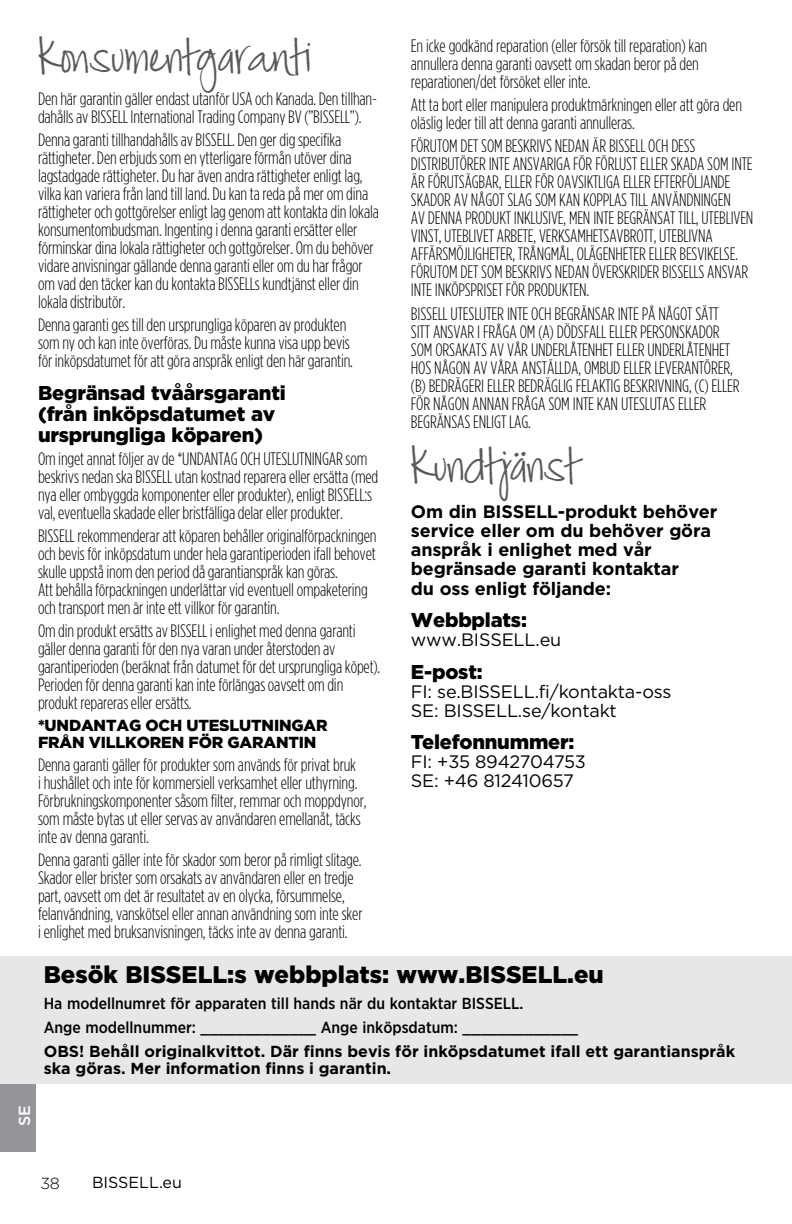
<style>
.page{position:relative;width:792px;height:1224px;background:#fff}
.page>*{position:absolute;margin:0;border:0;box-sizing:border-box;transform-origin:0 0}
.t1{font:48px "Jackie Sue BF";letter-spacing:-.01em;color:#58595b}
.t2{font:900 24px "Gotham";color:#000}
.t3{font:900 20px/21px "Gotham";letter-spacing:-.01em;color:#000}
.t4{font:300 18px/18px "Gotham Condensed";letter-spacing:-.01em;color:#000}
.t5{font:700 18px/19.2px "Gotham";letter-spacing:-.01em;color:#000}
.t6{font:18px/19px "Gotham";letter-spacing:-.01em;color:#000}
.t7{font:500 16px/24.2px "Gotham Narrow";color:#000}
.t8{font:700 16px/17px "Gotham";color:#000}
.t9{font:900 16px/17px "Gotham";letter-spacing:-.01em;color:#000}
.t10{font:16px "Gotham";color:#000}
.t11{font:500 16px "Gotham";color:#fff}
.t12{font:300 16px "Gotham";color:#000}
</style>
<div class="page">
<div style="left:0;top:1080px;width:36px;height:72px;background:#939598"></div>
<div style="left:0;top:956px;width:792px;height:128px;background:#e6e7e8"></div>
<h1 class="t1" style="left:38px;top:28px;width:275px">Konsumentgaranti</h1>
<p class="t4" style="left:38px;top:89px;width:340px">Den här garantin gäller endast utanför USA och Kanada. Den tillhan&shy;dahålls av BISSELL International Trading Company BV (”BISSELL”).</p>
<p class="t4" style="left:38px;top:130px;width:342px">Denna garanti tillhandahålls av BISSELL. Den ger dig specifika rättigheter. Den erbjuds som en ytterligare förmån utöver dina lagstadgade rättigheter. Du har även andra rättigheter enligt lag, vilka kan variera från land till land. Du kan ta reda på mer om dina rättigheter och gottgörelser enligt lag genom att kontakta din lokala konsumentombudsman. Ingenting i denna garanti ersätter eller förminskar dina lokala rättigheter och gottgörelser. Om du behöver vidare anvisningar gällande denna garanti eller om du har frågor om vad den täcker kan du kontakta BISSELLs kundtjänst eller din lokala distributör.</p>
<p class="t4" style="left:38px;top:315px;width:316px">Denna garanti ges till den ursprungliga köparen av produkten som ny och kan inte överföras. Du måste kunna visa upp bevis för inköpsdatumet för att göra anspråk enligt den här garantin.</p>
<p class="t3" style="left:38px;top:382px;width:249px">Begränsad tvåårsgaranti (från inköpsdatumet av ursprungliga köparen)</p>
<p class="t4" style="left:38px;top:450px;width:342px">Om inget annat följer av de *UNDANTAG OCH UTESLUTNINGAR som beskrivs nedan ska BISSELL utan kostnad reparera eller ersätta (med nya eller ombyggda komponenter eller produkter), enligt BISSELL:s val, eventuella skadade eller bristfälliga delar eller produkter.</p>
<p class="t4" style="left:38px;top:527px;width:340px">BISSELL rekommenderar att köparen behåller originalförpackningen och bevis för inköpsdatum under hela garantiperioden ifall behovet skulle uppstå inom den period då garantianspråk kan göras.<br>Att behålla förpackningen underlättar vid eventuell ompaketering och transport men är inte ett villkor för garantin.</p>
<p class="t4" style="left:38px;top:622px;width:344px">Om din produkt ersätts av BISSELL i enlighet med denna garanti gäller denna garanti för den nya varan under återstoden av garantiperioden (beräknat från datumet för det ursprungliga köpet).<br>Perioden för denna garanti kan inte förlängas oavsett om din produkt repareras eller ersätts.</p>
<p class="t9" style="left:38px;top:717px;width:291px">*UNDANTAG OCH UTESLUTNINGAR<br>FRÅN VILLKOREN FÖR GARANTIN</p>
<p class="t4" style="left:38px;top:756px;width:330px">Denna garanti gäller för produkter som används för privat bruk<br>i hushållet och inte för kommersiell verksamhet eller uthyrning.<br>Förbrukningskomponenter såsom filter, remmar och moppdynor, som måste bytas ut eller servas av användaren emellanåt, täcks inte av denna garanti.</p>
<p class="t4" style="left:38px;top:851px;width:326px">Denna garanti gäller inte för skador som beror på rimligt slitage.<br>Skador eller brister som orsakats av användaren eller en tredje part, oavsett om det är resultatet av en olycka, försummelse, felanvändning, vanskötsel eller annan användning som inte sker i enlighet med bruksanvisningen, täcks inte av denna garanti.</p>
<p class="t4" style="left:411px;top:37px;width:298px">En icke godkänd reparation (eller försök till reparation) kan annullera denna garanti oavsett om skadan beror på den reparationen/det försöket eller inte.</p>
<p class="t4" style="left:411px;top:96px;width:333px">Att ta bort eller manipulera produktmärkningen eller att göra den oläslig leder till att denna garanti annulleras.</p>
<p class="t4" style="left:411px;top:137px;width:344px">FÖRUTOM DET SOM BESKRIVS NEDAN ÄR BISSELL OCH DESS DISTRIBUTÖRER INTE ANSVARIGA FÖR FÖRLUST ELLER SKADA SOM INTE ÄR FÖRUTSÄGBAR, ELLER FÖR OAVSIKTLIGA ELLER EFTERFÖLJANDE SKADOR AV NÅGOT SLAG SOM KAN KOPPLAS TILL ANVÄNDNINGEN<br>AV DENNA PRODUKT INKLUSIVE, MEN INTE BEGRÄNSAT TILL, UTEBLIVEN VINST, UTEBLIVET ARBETE, VERKSAMHETSAVBROTT, UTEBLIVNA AFFÄRSMÖJLIGHETER, TRÅNGMÅL, OLÄGENHETER ELLER BESVIKELSE.<br>FÖRUTOM DET SOM BESKRIVS NEDAN ÖVERSKRIDER BISSELLS ANSVAR INTE INKÖPSPRISET FÖR PRODUKTEN.</p>
<p class="t4" style="left:411px;top:304px;width:330px">BISSELL UTESLUTER INTE OCH BEGRÄNSAR INTE PÅ NÅGOT SÄTT SITT ANSVAR I FRÅGA OM (A) DÖDSFALL ELLER PERSONSKADOR SOM ORSAKATS AV VÅR UNDERLÅTENHET ELLER UNDERLÅTENHET HOS NÅGON AV VÅRA ANSTÄLLDA, OMBUD ELLER LEVERANTÖRER, (B) BEDRÄGERI ELLER BEDRÄGLIG FELAKTIG BESKRIVNING, (C) ELLER FÖR NÅGON ANNAN FRÅGA SOM INTE KAN UTESLUTAS ELLER BEGRÄNSAS ENLIGT LAG.</p>
<h1 class="t1" style="left:411px;top:437px;width:169px">Kundtjänst</h1>
<p class="t5" style="left:411px;top:502px;width:308px">Om din BISSELL-produkt behöver service eller om du behöver göra anspråk i enlighet med vår begränsade garanti kontaktar<br>du oss enligt följande:</p>
<p class="t3" style="left:411px;top:609px;width:117px">Webbplats:</p>
<p class="t6" style="left:411px;top:630px;width:152px">www.BISSELL.eu</p>
<p class="t3" style="left:411px;top:661px;width:73px">E-post:</p>
<p class="t6" style="left:411px;top:681px;width:262px">FI: se.BISSELL.fi/kontakta-oss<br>SE: BISSELL.se/kontakt</p>
<p class="t3" style="left:411px;top:731px;width:165px">Telefonnummer:</p>
<p class="t6" style="left:411px;top:752px;width:177px">FI: +35 8942704753<br>SE: +46 812410657</p>
<p class="t11" style="left:14px;top:1126px;width:22px;rotate:-90deg">SE</p>
<h2 class="t2" style="left:44px;top:958px;width:562px">Besök BISSELL:s webbplats: www.BISSELL.eu</h2>
<p class="t7" style="left:44px;top:991px;width:536px">Ha modellnumret för apparaten till hands när du kontaktar BISSELL.<br>Ange modellnummer: _____________ Ange inköpsdatum: _____________</p>
<p class="t8" style="left:44px;top:1043px;width:693px">OBS! Behåll originalkvittot. Där finns bevis för inköpsdatumet ifall ett garantianspråk ska göras. Mer information finns i garantin.</p>
<p class="t12" style="left:41px;top:1173px;width:21px">38</p>
<p class="t10" style="left:92px;top:1172px;width:91px">BISSELL.eu</p>
</div>
